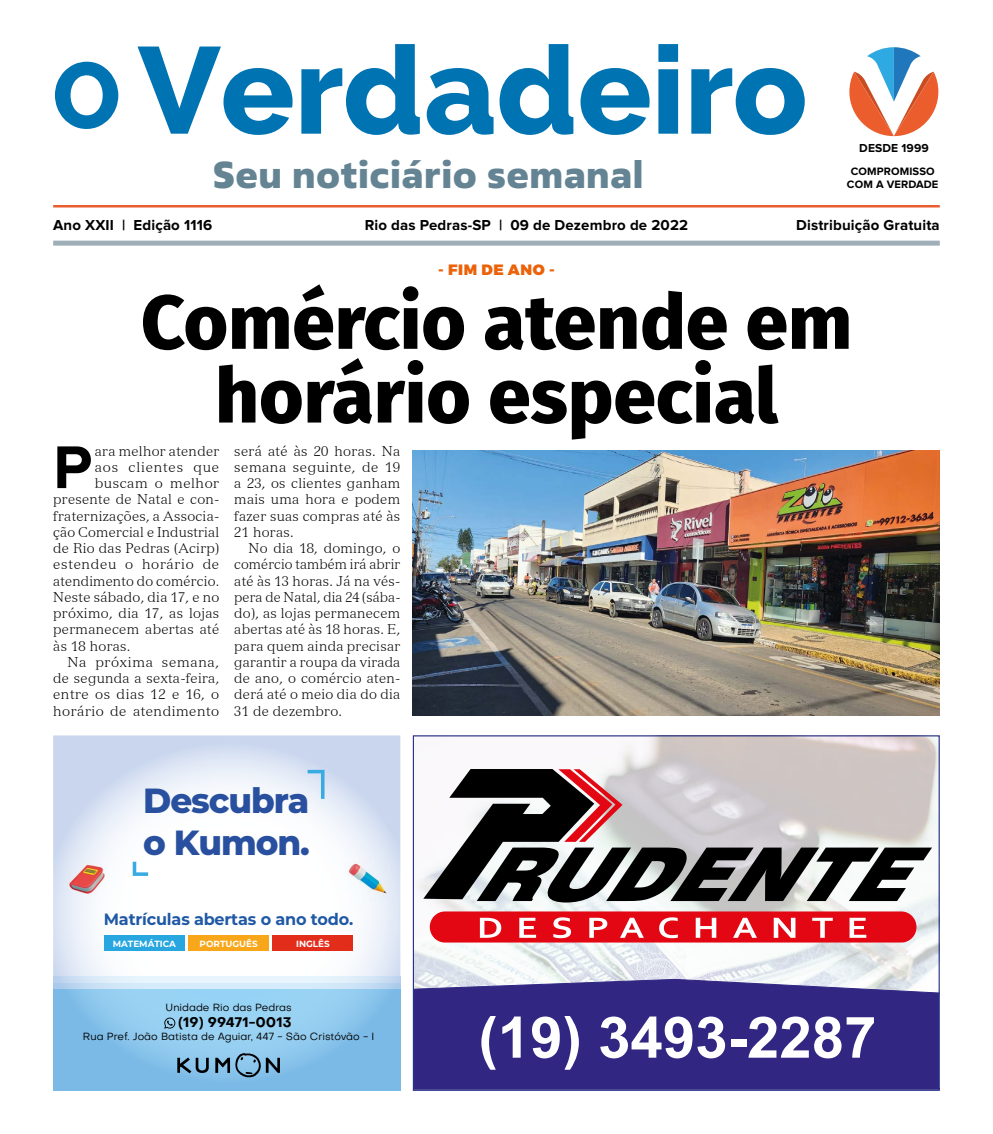
<style>
.page{position:relative;width:993px;height:1134px;background:#fff}
.page>*{position:absolute;margin:0;border:0;box-sizing:border-box;transform-origin:0 0}
.t1{font:800 122.75px "Raleway";color:#0073b3}
.t2{font:800 76.25px/73.8px "Fira Sans";color:#000;text-align:center}
.t3{font:700 62.5px "Proxima Nova";color:#000}
.t4{font:700 57.25px "Arial";color:#fff}
.t5{font:800 37.38px "Fact Web";letter-spacing:.03em;color:#648494}
.t6{font:800 34.88px/41.5px "Montserrat";letter-spacing:-.03em;color:#29509f}
.t7{font:700 16.38px "Montserrat";letter-spacing:-.01em;color:#1f58a5}
.t8{font:700 15px "Proxima Nova";letter-spacing:.01em;color:#000}
.t9{font:900 15px "Montserrat";letter-spacing:.04em;color:#eb6209}
.t10{font:300 13.75px/16.2px "Versailles 45";letter-spacing:.02em;color:#000;text-align:justify}
.t11{font:300 13.75px "Versailles 45";letter-spacing:.045em;color:#000}
.t12{font:300 13.75px "Versailles 45";letter-spacing:.055em;color:#000}
.t13{font:700 13.62px "Objective";color:#000}
.t14{font:700 12px "Proxima Nova";letter-spacing:.01em;color:#000}
.t15{font:700 11.12px/13.4px "Proxima Nova";letter-spacing:.01em;color:#000;text-align:center}
.t16{font:10.38px "Objective";color:#000}
.t17{font:700 9px "Montserrat";color:#fff}
.s1{font-size:93.38px}
</style>
<div class="page">
<div style="left:53px;top:241px;width:886px;height:5px;background:#9faeb7"></div>
<hr style="left:53px;top:205px;width:886px;height:2px;background:#eb5d2e">
<svg style="left:849px;top:47px;width:89px;height:89px"></svg>
<svg style="left:414px;top:737px;width:523px;height:352px"></svg>
<svg style="left:423px;top:769px;width:508px;height:133px"></svg>
<div style="left:429px;top:911px;width:487px;height:31px;background:#e30613;border-radius:15px"></div>
<svg style="left:479px;top:917px;width:387px;height:21px"></svg>
<img style="left:53px;top:735px;width:347px;height:356px">
<svg style="left:307px;top:770px;width:17px;height:29px"></svg>
<svg style="left:133px;top:862px;width:15px;height:14px"></svg>
<div style="left:104px;top:936px;width:81px;height:15px;background:#28a6df"></div>
<div style="left:188px;top:936px;width:81px;height:15px;background:#f7a719"></div>
<div style="left:272px;top:936px;width:81px;height:15px;background:#e32d1b"></div>
<svg style="left:177px;top:1057px;width:32px;height:16px"></svg>
<svg style="left:215px;top:1053px;width:65px;height:24px;background:#6793af"></svg>
<img style="left:344px;top:855px;width:44px;height:51px">
<img style="left:68px;top:863px;width:37px;height:33px">
<svg style="left:164px;top:1017px;width:11px;height:12px"></svg>
<img style="left:412px;top:451px;width:527px;height:265px">
<h1 class="t1" style="left:52px;top:21px;width:756px"><span class="s1">O</span> Verdadeiro</h1>
<h3 class="t5" style="left:213px;top:150px;width:431px">Seu noticiário semanal</h3>
<p class="t14" style="left:859px;top:143px;width:71px">DESDE 1999</p>
<p class="t15" style="left:846px;top:165px;width:93px">COMPROMISSO<br>COM A VERDADE</p>
<p class="t8" style="left:53px;top:218px;width:160px">Ano XXII | Edição 1116</p>
<p class="t8" style="left:364px;top:218px;width:325px">Rio das Pedras-SP | 09 de Dezembro de 2022</p>
<p class="t8" style="left:796px;top:218px;width:145px">Distribuição Gratuita</p>
<p class="t9" style="left:438px;top:260px;width:118px">- FIM DE ANO -</p>
<h2 class="t2" style="left:141px;top:279px;width:712px">Comércio atende em horário especial</h2>
<h3 class="t3" style="left:53px;top:439px;width:41px">P</h3>
<p class="t10" style="left:95px;top:443px;width:126px">ara melhor atender</p>
<p class="t12" style="left:95px;top:459px;width:126px">aos clientes que</p>
<p class="t10" style="left:95px;top:475px;width:126px">buscam o melhor</p>
<p class="t10" style="left:53px;top:491px;width:167px">presente de Natal e con-</p>
<p class="t10" style="left:53px;top:508px;width:167px">fraternizações, a Associa-</p>
<p class="t10" style="left:53px;top:524px;width:167px">ção Comercial e Industrial</p>
<p class="t10" style="left:53px;top:540px;width:167px">de Rio das Pedras (Acirp)</p>
<p class="t11" style="left:53px;top:556px;width:167px">estendeu o horário de</p>
<p class="t10" style="left:53px;top:573px;width:167px">atendimento do comércio.</p>
<p class="t10" style="left:53px;top:589px;width:167px">Neste sábado, dia 17, e no</p>
<p class="t10" style="left:53px;top:605px;width:167px">próximo, dia 17, as lojas</p>
<p class="t10" style="left:53px;top:621px;width:167px">permanecem abertas até</p>
<p class="t10" style="left:53px;top:638px;width:79px">às 18 horas.</p>
<p class="t11" style="left:67px;top:654px;width:153px">Na próxima semana,</p>
<p class="t10" style="left:53px;top:670px;width:167px">de segunda a sexta-feira,</p>
<p class="t10" style="left:53px;top:686px;width:167px">entre os dias 12 e 16, o</p>
<p class="t10" style="left:53px;top:703px;width:167px">horário de atendimento</p>
<p class="t10" style="left:234px;top:443px;width:167px">será até às 20 horas. Na semana seguinte, de 19 a 23, os clientes ganham mais uma hora e podem fazer suas compras até às 21 horas.</p>
<p class="t10" style="left:234px;top:540px;width:167px;text-indent:14px">No dia 18, domingo, o comércio também irá abrir até às 13 horas. Já na vés&shy;pera de Natal, dia 24 (sába&shy;do), as lojas permanecem abertas até às 18 horas. E, para quem ainda precisar garantir a roupa da virada de ano, o comércio aten&shy;derá até o meio dia do dia 31 de dezembro.</p>
<h3 class="t6" style="left:143px;top:778px;width:168px">Descubra o Kumon.</h3>
<p class="t7" style="left:104px;top:907px;width:251px">Matrículas abertas o ano todo.</p>
<p class="t17" style="left:113px;top:937px;width:65px">MATEMÁTICA</p>
<p class="t17" style="left:199px;top:937px;width:59px">PORTUGUÊS</p>
<p class="t17" style="left:296px;top:937px;width:35px">INGLÊS</p>
<p class="t16" style="left:166px;top:1001px;width:127px">Unidade Rio das Pedras</p>
<p class="t13" style="left:178px;top:1013px;width:115px">(19) 99471-0013</p>
<p class="t16" style="left:83px;top:1029px;width:293px">Rua Pref. João Batista de Aguiar, 447 - São Cristóvão - I</p>
<h3 class="t4" style="left:478px;top:997px;width:399px">(19) 3493-2287</h3>
</div>
